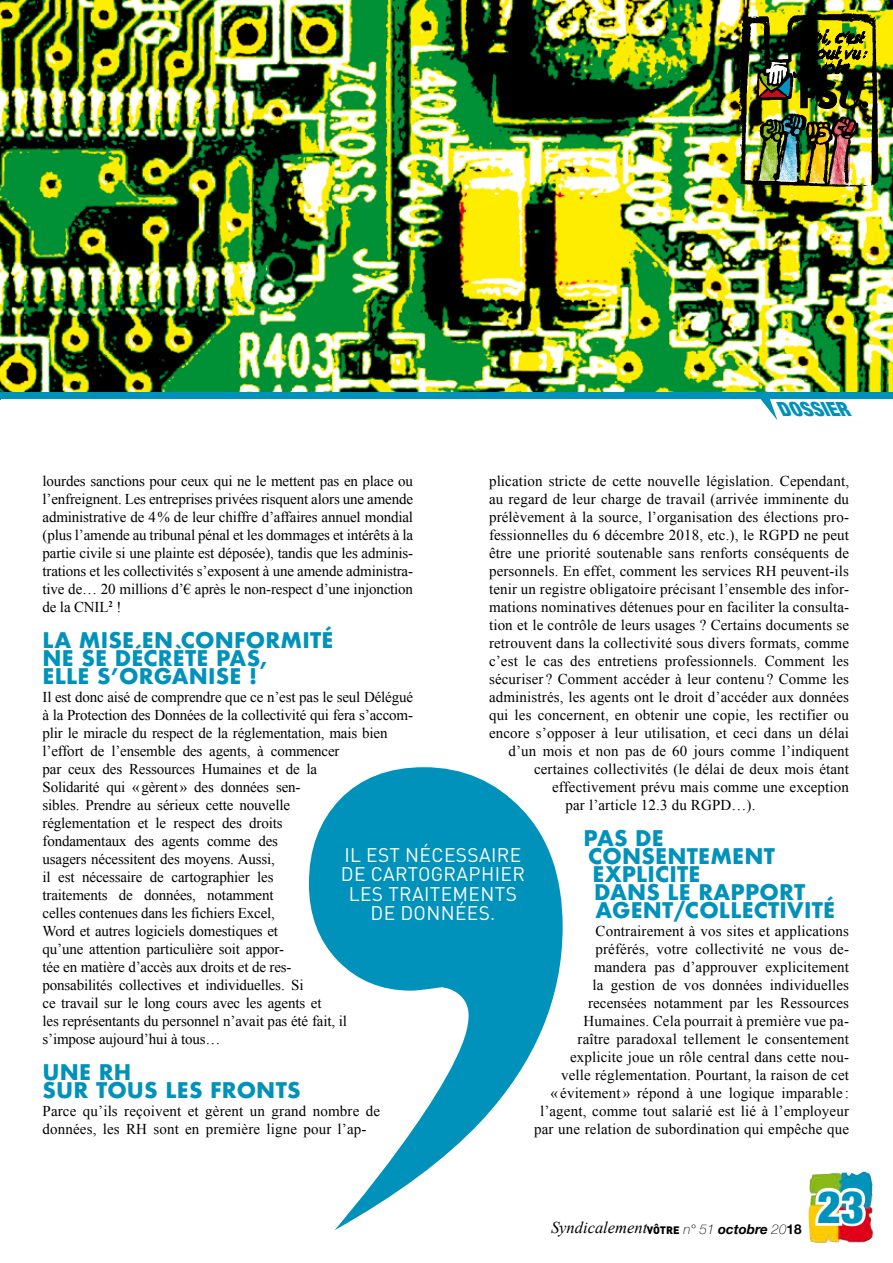
<style>
.page{position:relative;width:893px;height:1263px;background:#fff}
.page>*{position:absolute;margin:0;border:0;box-sizing:border-box;transform-origin:0 0}
.t1{font:900 condensed 45px "Helvetica Neue";color:#0092ba}
.t2{font:700 21px/18px "Futura";letter-spacing:.01em;color:#0092ba}
.t3{font:19.5px/19.5px "DIN Pro";letter-spacing:.02em;color:#fff;text-align:center}
.t4{font:italic 900 condensed 19.5px "Helvetica Neue";color:#0092ba}
.t5{font:italic 16.5px "Times New Roman";color:#000}
.t6{font:15px/18px "Times New Roman";letter-spacing:.01em;color:#000;text-align:justify}
.t7{font:15px/18px "Times New Roman";letter-spacing:-.01em;color:#000}
.s1{font-family:"DIN Pro";font-weight:900;font-style:normal;font-size:10.65px}
.s2{font-family:"Helvetica Neue";font-weight:100;font-size:13.5px}
.s3{font-family:"Helvetica Neue";font-weight:700;font-size:13.5px}
.s4{font-family:"Helvetica Neue";font-weight:700;font-style:normal;font-size:13.5px}
</style>
<div class="page">
<img style="left:808px;top:1171px;width:66px;height:72px">
<svg style="left:812px;top:1183px;width:58px;height:48px"></svg>
<svg style="left:0;top:391px;width:893px;height:29px"></svg>
<svg style="left:309px;top:767px;width:254px;height:463px;fill:#0092ba"></svg>
<img style="left:0;top:0;width:893px;height:391px">
<img style="left:734px;top:9px;width:149px;height:180px">
<h3 class="t4" style="left:783px;top:393px;width:87px">DOSSIER</h3>
<p class="t6" style="left:43px;top:472px;width:372px">lourdes sanctions pour ceux qui ne le mettent pas en place ou l’enfreignent. Les entreprises privées risquent alors une amende administrative de 4% de leur chiffre d’affaires annuel mondial (plus l’amende au tribunal pénal et les dommages et intérêts à la partie civile si une plainte est déposée), tandis que les adminis&shy;trations et les collectivités s’exposent à une amende administra&shy;tive de… 20 millions d’€ après le non-respect d’une injonction de la CNIL<sup>2</sup> !</p>
<h2 class="t2" style="left:43px;top:631px;width:293px">LA MISE EN CONFORMITÉ<br>NE SE DÉCRÈTE PAS,<br>ELLE S’ORGANISE !</h2>
<p class="t7" style="left:43px;top:688px;width:372px">Il est donc aisé de comprendre que ce n’est pas le seul Délégué à la Protection des Données de la collectivité qui fera s’accom&shy;plir le miracle du respect de la réglementation, mais bien l’effort de l’ensemble des agents, à commencer<br>par ceux des Ressources Humaines et de la<br>Solidarité qui «gèrent» des données sen-<br>sibles. Prendre au sérieux cette nouvelle<br>réglementation et le respect des droits<br>fondamentaux des agents comme des<br>usagers nécessitent des moyens. Aussi,<br>il est nécessaire de cartographier les<br>traitements de données, notamment<br>celles contenues dans les fichiers Excel,<br>Word et autres logiciels domestiques et<br>qu’une attention particulière soit appor-<br>tée en matière d’accès aux droits et de res-<br>ponsabilités collectives et individuelles. Si<br>ce travail sur le long cours avec les agents et<br>les représentants du personnel n’avait pas été fait, il<br>s’impose aujourd’hui à tous…</p>
<h2 class="t2" style="left:43px;top:1063px;width:260px">UNE RH<br>SUR TOUS LES FRONTS</h2>
<p class="t6" style="left:43px;top:1102px;width:339px">Parce qu’ils reçoivent et gèrent un grand nombre de données, les RH sont en première ligne pour l’ap-</p>
<p class="t6" style="left:489px;top:472px;width:362px">plication stricte de cette nouvelle législation. Cependant,</p>
<p class="t6" style="left:489px;top:490px;width:362px">au regard de leur charge de travail (arrivée imminente du</p>
<p class="t6" style="left:489px;top:508px;width:362px">prélèvement à la source, l’organisation des élections pro-</p>
<p class="t6" style="left:489px;top:526px;width:361px">fessionnelles du 6 décembre 2018, etc.), le RGPD ne peut</p>
<p class="t6" style="left:489px;top:544px;width:362px">être une priorité soutenable sans renforts conséquents de</p>
<p class="t6" style="left:489px;top:562px;width:362px">personnels. En effet, comment les services RH peuvent-ils</p>
<p class="t6" style="left:489px;top:580px;width:361px">tenir un registre obligatoire précisant l’ensemble des infor-</p>
<p class="t6" style="left:489px;top:598px;width:362px">mations nominatives détenues pour en faciliter la consulta-</p>
<p class="t6" style="left:489px;top:616px;width:362px">tion et le contrôle de leurs usages ? Certains documents se</p>
<p class="t6" style="left:489px;top:634px;width:362px">retrouvent dans la collectivité sous divers formats, comme</p>
<p class="t6" style="left:489px;top:652px;width:362px">c’est le cas des entretiens professionnels. Comment les</p>
<p class="t6" style="left:489px;top:670px;width:361px">sécuriser ? Comment accéder à leur contenu ? Comme les</p>
<p class="t6" style="left:489px;top:688px;width:362px">administrés, les agents ont le droit d’accéder aux données</p>
<p class="t6" style="left:489px;top:706px;width:362px">qui les concernent, en obtenir une copie, les rectifier ou</p>
<p class="t6" style="left:489px;top:724px;width:362px">encore s’opposer à leur utilisation, et ceci dans un délai</p>
<p class="t6" style="left:508px;top:742px;width:342px">d’un mois et non pas de 60 jours comme l’indiquent</p>
<p class="t6" style="left:534px;top:760px;width:317px">certaines collectivités (le délai de deux mois étant</p>
<p class="t6" style="left:552px;top:778px;width:299px">effectivement prévu mais comme une exception</p>
<p class="t6" style="left:565px;top:796px;width:192px">par l’article 12.3 du RGPD…).</p>
<h2 class="t2" style="left:583px;top:829px;width:82px">PAS DE</h2>
<h2 class="t2" style="left:588px;top:847px;width:189px">CONSENTEMENT</h2>
<h2 class="t2" style="left:592px;top:865px;width:110px">EXPLICITE</h2>
<h2 class="t2" style="left:594px;top:883px;width:213px">DANS LE RAPPORT</h2>
<h3 class="t3" style="left:341px;top:843px;width:186px">IL EST NÉCESSAIRE<br>DE CARTOGRAPHIER<br>LES TRAITEMENTS<br>DE DONNÉES.</h3>
<h2 class="t2" style="left:595px;top:901px;width:241px">AGENT/COLLECTIVITÉ</h2>
<p class="t6" style="left:534px;top:922px;width:317px;text-align:right">Contrairement à vos sites et applications<br>préférés, votre collectivité ne vous de-<br>mandera pas d’approuver explicitement<br>la gestion de vos données individuelles recensées notamment par les Ressources Humaines. Cela pourrait à première vue pa-<br>raître paradoxal tellement le consentement explicite joue un rôle central dans cette nou-<br>velle réglementation. Pourtant, la raison de cet<br>« évitement » répond à une logique imparable : l’agent, comme tout salarié est lié à l’employeur par une relation de subordination qui empêche que</p>
<p class="t5" style="left:551px;top:1216px;width:252px">Syndicalement<span class="s1">VÔTRE</span> <span class="s2">n° 51</span> <span class="s3">octobre</span> <span class="s2">20</span><span class="s4">18</span></p>
<h1 class="t1" style="left:817px;top:1170px;width:48px">23</h1>
</div>
